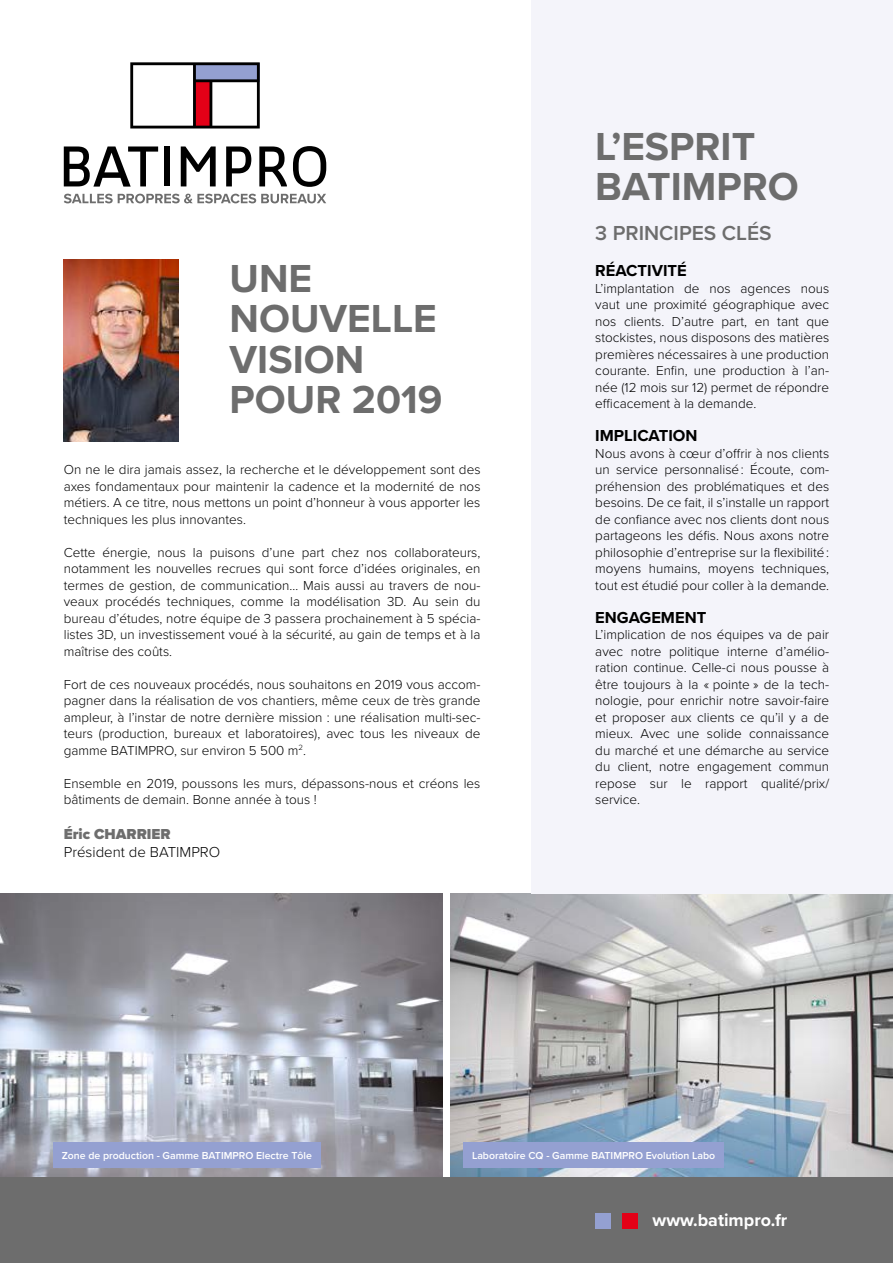
<style>
.page{position:relative;width:893px;height:1263px;background:#fff}
.page>*{position:absolute;margin:0;border:0;box-sizing:border-box;transform-origin:0 0}
.t1{font:700 40.5px/40.5px "Proxima Nova";color:#6d6d6d}
.t2{font:600 21px "Proxima Nova";color:#6d6d6d}
.t3{font:700 17.85px "Proxima Nova";color:#fff}
.t4{font:700 16.5px "Proxima Nova";color:#000}
.t5{font:300 15px "Proxima Nova";color:#000}
.t6{font:900 15px "Proxima Nova";color:#6d6d6d}
.t7{font:300 13.5px/16.5px "Proxima Nova";color:#000;text-align:justify}
.t8{font:600 10.5px "Proxima Nova";color:#fff}
</style>
<div class="page">
<img style="left:451px;top:893px;width:442px;height:285px">
<img style="left:0;top:893px;width:442px;height:285px">
<div style="left:53px;top:1142px;width:267px;height:25px;background:#94a0d1"></div>
<div style="left:463px;top:1142px;width:261px;height:25px;background:#94a0d1"></div>
<div style="left:531px;top:0;width:362px;height:893px;background:#f4f4fa"></div>
<div style="left:0;top:1178px;width:893px;height:85px;background:#6d6d6d"></div>
<svg style="left:130px;top:62px;width:130px;height:66px"></svg>
<div style="left:165px;top:146px;width:5px;height:40px;background:#000"></div>
<svg style="left:181px;top:146px;width:35px;height:40px"></svg>
<svg style="left:226px;top:146px;width:25px;height:40px"></svg>
<svg style="left:259px;top:146px;width:28px;height:40px"></svg>
<svg style="left:293px;top:146px;width:33px;height:41px"></svg>
<svg style="left:64px;top:146px;width:94px;height:41px"></svg>
<svg style="left:64px;top:194px;width:262px;height:9px"></svg>
<img style="left:64px;top:260px;width:115px;height:181px">
<div style="left:622px;top:1213px;width:16px;height:16px;background:#e30017"></div>
<div style="left:595px;top:1213px;width:16px;height:16px;background:#94a0d1"></div>
<h1 class="t1" style="left:230px;top:257px;width:214px">UNE<br>NOUVELLE<br>VISION<br>POUR 2019</h1>
<p class="t7" style="left:64px;top:461px;width:418px">On ne le dira jamais assez, la recherche et le développement sont des axes fondamentaux pour maintenir la cadence et la modernité de nos métiers. A ce titre, nous mettons un point d’honneur à vous apporter les techniques les plus innovantes.</p>
<p class="t7" style="left:64px;top:543px;width:418px">Cette énergie, nous la puisons d’une part chez nos collaborateurs, notamment les nouvelles recrues qui sont force d’idées originales, en termes de gestion, de communication… Mais aussi au travers de nou‑ veaux procédés techniques, comme la modélisation 3D. Au sein du bureau d’études, notre équipe de 3 passera prochainement à 5 spécia‑ listes 3D, un investissement voué à la sécurité, au gain de temps et à la maîtrise des coûts.</p>
<p class="t7" style="left:64px;top:675px;width:418px">Fort de ces nouveaux procédés, nous souhaitons en 2019 vous accom‑ pagner dans la réalisation de vos chantiers, même ceux de très grande ampleur, à l’instar de notre dernière mission : une réalisation multi‑sec‑ teurs (production, bureaux et laboratoires), avec tous les niveaux de gamme BATIMPRO, sur environ 5 500 m<sup>2</sup>.</p>
<p class="t7" style="left:64px;top:774px;width:418px">Ensemble en 2019, poussons les murs, dépassons-nous et créons les bâtiments de demain. Bonne année à tous !</p>
<p class="t6" style="left:64px;top:822px;width:108px">Éric CHARRIER</p>
<p class="t5" style="left:64px;top:840px;width:158px">Président de BATIMPRO</p>
<h1 class="t1" style="left:595px;top:125px;width:205px">L’ESPRIT<br>BATIMPRO</h1>
<h2 class="t2" style="left:595px;top:217px;width:178px">3 PRINCIPES CLÉS</h2>
<p class="t4" style="left:595px;top:258px;width:93px">RÉACTIVITÉ</p>
<p class="t7" style="left:595px;top:279px;width:235px">L’implantation de nos agences nous vaut une proximité géographique avec nos clients. D’autre part, en tant que stockistes, nous disposons des matières premières nécessaires à une production courante. Enfin, une production à l’an‑ née (12 mois sur 12) permet de répondre efficacement à la demande.</p>
<p class="t4" style="left:595px;top:423px;width:104px">IMPLICATION</p>
<p class="t7" style="left:595px;top:444px;width:235px">Nous avons à cœur d’offrir à nos clients un service personnalisé : Écoute, com‑ préhension des problématiques et des besoins. De ce fait, il s’installe un rapport de confiance avec nos clients dont nous partageons les défis. Nous axons notre philosophie d’entreprise sur la flexibilité : moyens humains, moyens techniques, tout est étudié pour coller à la demande.</p>
<p class="t4" style="left:595px;top:605px;width:112px">ENGAGEMENT</p>
<p class="t7" style="left:595px;top:626px;width:235px">L’implication de nos équipes va de pair avec notre politique interne d’amélio‑ ration continue. Celle-ci nous pousse à être toujours à la « pointe » de la tech‑ nologie, pour enrichir notre savoir-faire et proposer aux clients ce qu’il y a de mieux. Avec une solide connaissance du marché et une démarche au service du client, notre engagement commun repose sur le rapport qualité/prix/ service.</p>
<p class="t8" style="left:62px;top:1147px;width:252px">Zone de production - Gamme BATIMPRO Electre Tôle</p>
<p class="t8" style="left:472px;top:1147px;width:245px">Laboratoire CQ - Gamme BATIMPRO Evolution Labo</p>
<h3 class="t3" style="left:653px;top:1207px;width:136px">www.batimpro.fr</h3>
</div>
